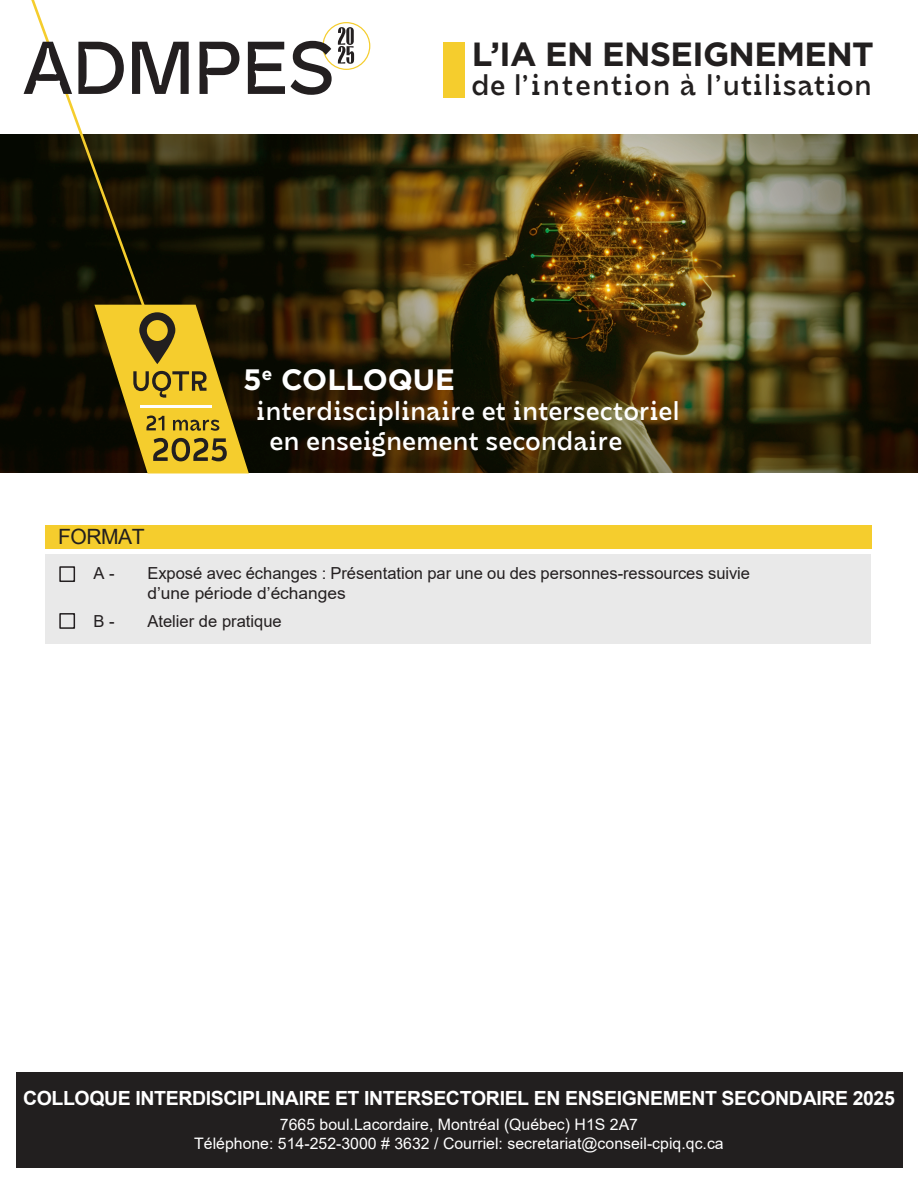
<style>
.page{position:relative;width:918px;height:1188px;background:#fff}
.page>*{position:absolute;margin:0;border:0;box-sizing:border-box;transform-origin:0 0}
.t1{font:700 33.45px "Gotham";letter-spacing:-.02em;color:#221f1f}
.t2{font:700 29.55px "Gotham";color:#fff}
.t3{font:600 28.35px "DX Rigraf";letter-spacing:.04em;color:#221f1f}
.t4{font:600 25.65px/30px "DX Rigraf";letter-spacing:.02em;color:#fff}
.t5{font:21px "Arial";letter-spacing:-.02em;color:#221f1f}
.t6{font:700 19.5px "Arial";letter-spacing:-.02em;color:#fff}
.t7{font:16.5px/19.2px "Arial";color:#231f20}
.t8{font:15.9px/19px "Arial";color:#fff;text-align:center}
</style>
<div class="page">
<div style="left:46px;top:525px;width:826px;height:24px;background:#f5cd2d"></div>
<div style="left:45px;top:554px;width:826px;height:90px;background:#e9e9e9"></div>
<div style="left:59px;top:566px;width:16px;height:16px;border:2px solid #231f20"></div>
<div style="left:59px;top:613px;width:16px;height:16px;border:2px solid #231f20"></div>
<div style="left:16px;top:1073px;width:887px;height:95px;background:#221f1f"></div>
<img style="left:0;top:134px;width:918px;height:339px">
<svg style="left:31px;top:0;width:167px;height:452px"></svg>
<svg style="left:24px;top:42px;width:48px;height:52px"></svg>
<svg style="left:78px;top:42px;width:46px;height:52px"></svg>
<svg style="left:132px;top:42px;width:57px;height:52px"></svg>
<svg style="left:200px;top:42px;width:39px;height:52px"></svg>
<svg style="left:248px;top:42px;width:37px;height:52px"></svg>
<svg style="left:291px;top:22px;width:79px;height:73px"></svg>
<svg style="left:94px;top:305px;width:155px;height:168px"></svg>
<hr style="left:140px;top:405px;width:72px;height:3px;background:#fff">
<div style="left:443px;top:42px;width:22px;height:56px;background:#f5cd2d"></div>
<h1 class="t1" style="left:472px;top:35px;width:404px">L’IA EN ENSEIGNEMENT</h1>
<h3 class="t3" style="left:472px;top:66px;width:401px">de l’intention à l’utilisation</h3>
<p class="t5" style="left:58px;top:523px;width:88px">FORMAT</p>
<h2 class="t2" style="left:243px;top:362px;width:213px">5<sup>e</sup> COLLOQUE</h2>
<h3 class="t4" style="left:270px;top:396px;width:411px;text-indent:-13px">interdisciplinaire et intersectoriel en enseignement secondaire</h3>
<p class="t7" style="left:93px;top:564px;width:23px">A -</p>
<p class="t7" style="left:93px;top:611px;width:23px">B -</p>
<p class="t7" style="left:147px;top:564px;width:604px">Exposé avec échanges : Présentation par une ou des personnes-ressources suivie d’une période d’échanges</p>
<p class="t7" style="left:147px;top:612px;width:136px">Atelier de pratique</p>
<p class="t6" style="left:23px;top:1084px;width:873px">COLLOQUE INTERDISCIPLINAIRE ET INTERSECTORIEL EN ENSEIGNEMENT SECONDAIRE 2025</p>
<p class="t8" style="left:194px;top:1114px;width:531px">7665 boul.Lacordaire, Montréal (Québec) H1S 2A7<br>Téléphone: 514-252-3000 # 3632 / Courriel: secretariat@conseil-cpiq.qc.ca</p>
</div>
